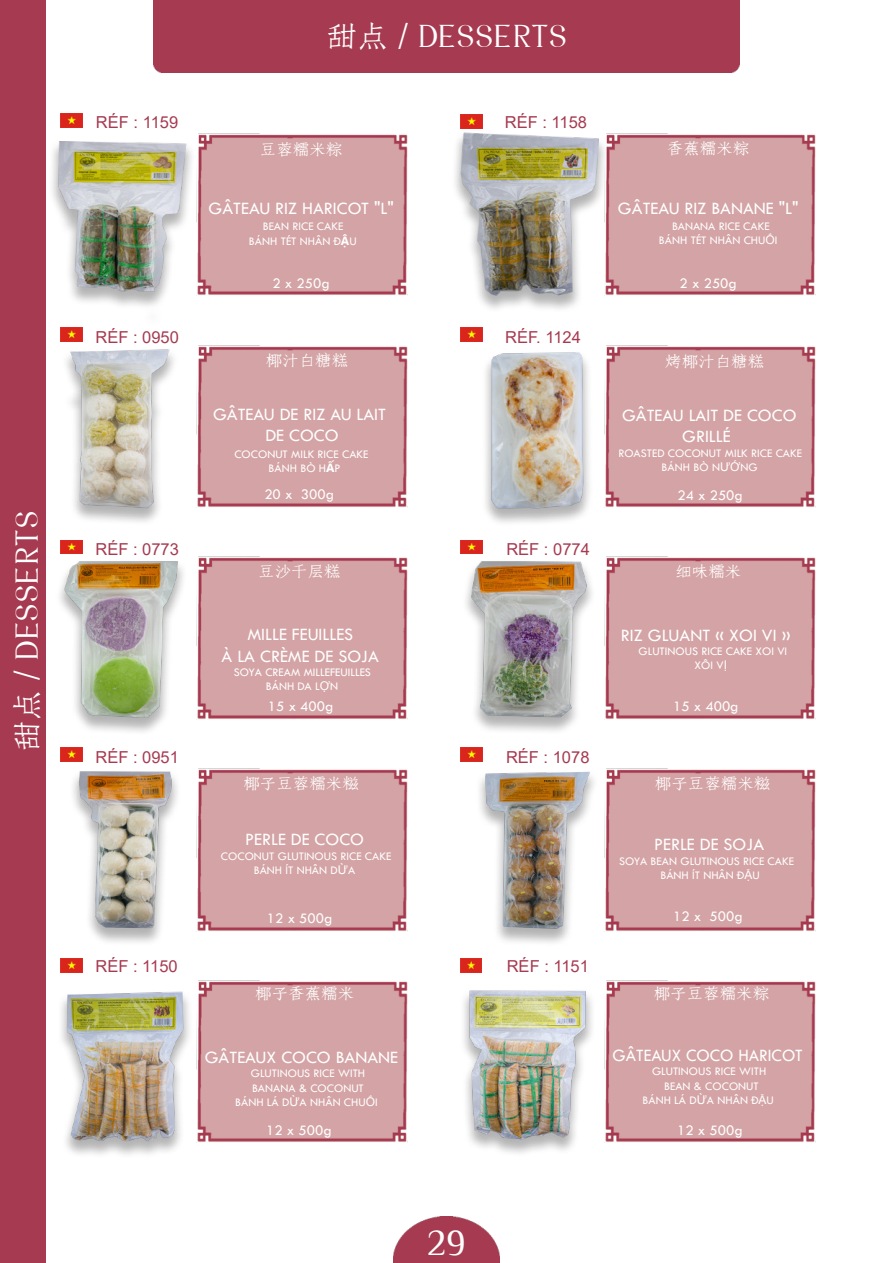
<style>
.page{position:relative;width:893px;height:1263px;background:#fff}
.page>*{position:absolute;margin:0;border:0;box-sizing:border-box;transform-origin:0 0}
.t1{font:36px "Philosopher";color:#fff}
.t2{font:31.5px "S Jfangsong";color:#fff}
.t3{font:18px/21.6px "Tw Cen";color:#fff;text-align:center}
.t4{font:18px "Tw Cen";color:#fff;scale:.96 1}
.t5{font:16.5px "Arial";color:#a63a50}
.t6{font:16.5px "S Jfangsong";color:#fff}
.t7{font:15px "Tw Cen";color:#fff}
.t8{font:12px/14.4px "Tw Cen";color:#fff;text-align:center}
.s1{font-family:"Leelawadee UI";font-weight:700}
.s2{font-family:"Arial"}
</style>
<div class="page">
<div style="left:153px;top:0;width:587px;height:72px;background:#a63a50"></div>
<div style="left:0;top:0;width:45px;height:1263px;background:#a63a50"></div>
<img style="left:611px;top:980px;width:204px;height:162px">
<img style="left:611px;top:769px;width:204px;height:162px">
<img style="left:611px;top:557px;width:204px;height:162px">
<img style="left:611px;top:345px;width:204px;height:162px">
<img style="left:611px;top:134px;width:204px;height:161px">
<img style="left:52px;top:132px;width:559px;height:1023px">
<img style="left:394px;top:1216px;width:105px;height:47px">
<img style="left:461px;top:115px;width:21px;height:14px">
<img style="left:61px;top:958px;width:21px;height:14px">
<img style="left:460px;top:958px;width:22px;height:14px">
<img style="left:61px;top:747px;width:21px;height:14px">
<img style="left:461px;top:747px;width:21px;height:14px">
<img style="left:61px;top:540px;width:21px;height:14px">
<img style="left:61px;top:328px;width:21px;height:13px">
<img style="left:61px;top:113px;width:21px;height:14px">
<img style="left:461px;top:540px;width:21px;height:14px">
<img style="left:461px;top:328px;width:21px;height:13px">
<h2 class="t2" style="left:8px;top:752px;width:243px;rotate:-90deg">甜点 / DESSERTS</h2>
<h2 class="t2" style="left:326px;top:17px;width:243px">甜点 / DESSERTS</h2>
<h3 class="t5" style="left:96px;top:111px;width:84px">RÉF : 1159</h3>
<h3 class="t6" style="left:260px;top:139px;width:84px">豆蓉糯米粽</h3>
<h3 class="t3" style="left:208px;top:197px;width:187px">GÂTEAU RIZ HARICOT "L"</h3>
<p class="t8" style="left:249px;top:219px;width:109px">BEAN RICE CAKE<br>BÁNH TÉT NHÂN Đ<span class="s1">Ậ</span>U</p>
<p class="t7" style="left:273px;top:274px;width:59px">2 x 250g</p>
<h3 class="t5" style="left:505px;top:111px;width:84px">RÉF : 1158</h3>
<h3 class="t5" style="left:96px;top:326px;width:85px">RÉF : 0950</h3>
<h3 class="t5" style="left:505px;top:326px;width:77px">RÉF. 1124</h3>
<h3 class="t5" style="left:96px;top:538px;width:85px">RÉF : 0773</h3>
<h3 class="t6" style="left:266px;top:350px;width:84px">椰汁白糖糕</h3>
<h3 class="t3" style="left:213px;top:403px;width:175px">GÂTEAU DE RIZ AU LAIT<br>DE COCO</h3>
<p class="t8" style="left:234px;top:447px;width:136px">COCONUT MILK RICE CAKE<br>BÁNH BÒ H<span class="s1">Ấ</span>P</p>
<p class="t7" style="left:264px;top:485px;width:71px">20 x 300g</p>
<h3 class="t6" style="left:258px;top:561px;width:84px">豆沙千层糕</h3>
<h3 class="t3" style="left:221px;top:623px;width:159px">MILLE FEUILLES<br>À LA CRÈME DE SOJA</h3>
<p class="t8" style="left:234px;top:665px;width:139px">SOYA CREAM MILLEFEUILLES<br>BÁNH DA L<span class="s2">Ợ</span>N</p>
<p class="t7" style="left:268px;top:698px;width:67px">15 x 400g</p>
<h3 class="t5" style="left:506px;top:538px;width:85px">RÉF : 0774</h3>
<h3 class="t5" style="left:96px;top:745px;width:85px">RÉF : 0951</h3>
<h3 class="t5" style="left:506px;top:745px;width:85px">RÉF : 1078</h3>
<h3 class="t6" style="left:243px;top:773px;width:117px">椰子豆蓉糯米糍</h3>
<h3 class="t3" style="left:245px;top:829px;width:120px">PERLE DE COCO</h3>
<p class="t8" style="left:221px;top:849px;width:172px">COCONUT GLUTINOUS RICE CAKE<br>BÁNH ÍT NHÂN D<span class="s2">Ừ</span>A</p>
<p class="t7" style="left:267px;top:909px;width:67px">12 x 500g</p>
<h3 class="t5" style="left:96px;top:955px;width:84px">RÉF : 1150</h3>
<h3 class="t5" style="left:507px;top:955px;width:84px">RÉF : 1151</h3>
<h3 class="t6" style="left:255px;top:983px;width:100px">椰子香蕉糯米</h3>
<h3 class="t3" style="left:205px;top:1046px;width:195px">GÂTEAUX COCO BANANE</h3>
<p class="t8" style="left:235px;top:1066px;width:144px">GLUTINOUS RICE WITH<br>BANANA &amp; COCONUT<br>BÁNH LÁ D<span class="s2">Ừ</span>A NHÂN CHU<span class="s2">Ố</span>I</p>
<p class="t7" style="left:266px;top:1122px;width:67px">12 x 500g</p>
<h3 class="t6" style="left:667px;top:139px;width:84px">香蕉糯米粽</h3>
<h3 class="t3" style="left:618px;top:197px;width:182px">GÂTEAU RIZ BANANE "L"</h3>
<p class="t8" style="left:659px;top:219px;width:120px">BANANA RICE CAKE<br>BÁNH TÉT NHÂN CHU<span class="s2">Ố</span>I</p>
<p class="t7" style="left:680px;top:274px;width:59px">2 x 250g</p>
<h3 class="t6" style="left:665px;top:351px;width:100px">烤椰汁白糖糕</h3>
<h3 class="t3" style="left:622px;top:404px;width:176px">GÂTEAU LAIT DE COCO<br>GRILLÉ</h3>
<p class="t8" style="left:618px;top:446px;width:185px">ROASTED COCONUT MILK RICE CAKE<br>BÁNH BÒ N<span class="s2">ƯỚ</span>NG</p>
<p class="t7" style="left:677px;top:486px;width:67px">24 x 250g</p>
<h3 class="t6" style="left:675px;top:561px;width:67px">细味糯米</h3>
<h3 class="t3" style="left:621px;top:624px;width:171px">RIZ GLUANT « XOI VI »</h3>
<p class="t8" style="left:638px;top:644px;width:150px">GLUTINOUS RICE CAKE XOI VI<br>XÔI V<span class="s2">Ị</span></p>
<p class="t7" style="left:673px;top:697px;width:67px">15 x 400g</p>
<h3 class="t6" style="left:655px;top:773px;width:117px">椰子豆蓉糯米糍</h3>
<h3 class="t3" style="left:654px;top:834px;width:112px">PERLE DE SOJA</h3>
<p class="t8" style="left:619px;top:854px;width:176px">SOYA BEAN GLUTINOUS RICE CAKE<br>BÁNH ÍT NHÂN Đ<span class="s2">Ậ</span>U</p>
<p class="t7" style="left:673px;top:907px;width:71px">12 x 500g</p>
<h3 class="t6" style="left:654px;top:984px;width:117px">椰子豆蓉糯米粽</h3>
<h3 class="t4" style="left:612px;top:1044px;width:200px">GÂTEAUX COCO HARICOT</h3>
<p class="t8" style="left:642px;top:1064px;width:133px">GLUTINOUS RICE WITH<br>BEAN &amp; COCONUT<br>BÁNH LÁ D<span class="s2">Ừ</span>A NHÂN Đ<span class="s2">Ậ</span>U</p>
<p class="t7" style="left:677px;top:1121px;width:67px">12 x 500g</p>
<h1 class="t1" style="left:427px;top:1220px;width:40px">29</h1>
</div>
